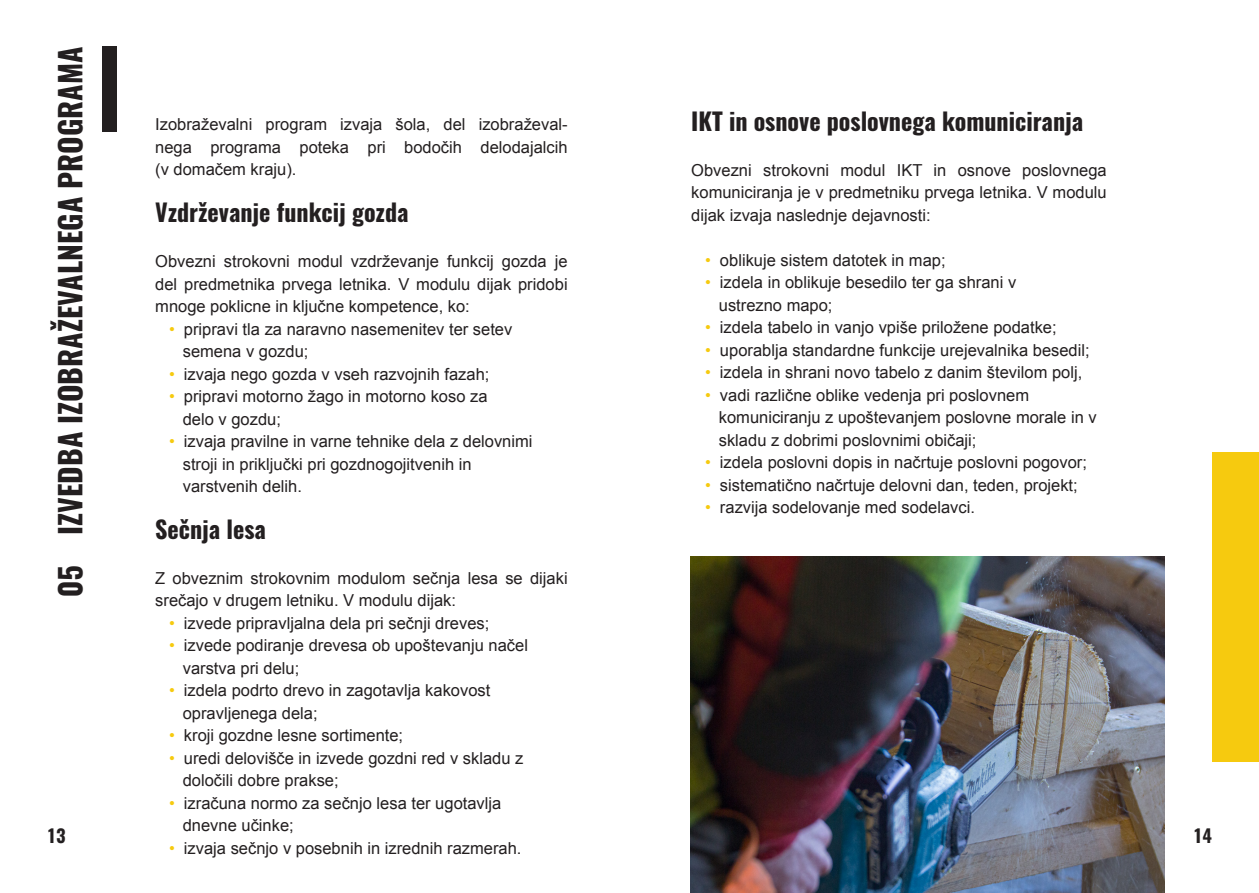
<style>
.page{position:relative;width:1259px;height:893px;background:#fff}
.page>*{position:absolute;margin:0;border:0;box-sizing:border-box;transform-origin:0 0}
.Postrani{font:700 30px "Oswald";color:#231f20}
.Besedilo{font:700 24px "Oswald";color:#231f20}
.t1{font:700 18px "Oswald";color:#231f20}
.Besedilo-2{font:16.5px/22.5px "Arial";color:#231f20}
.s1{color:#f6ca0f}
</style>
<div class="page">
<div style="left:102px;top:47px;width:14px;height:85px;background:#231f20"></div>
<div style="left:1212px;top:452px;width:47px;height:309px;background:#f6ca0f"></div>
<img style="left:690px;top:556px;width:474px;height:337px">
<p class="Postrani" style="left:55px;top:597px;width:552px;rotate:-90deg">05 IZVEDBA IZOBRAŽEVALNEGA PROGRAMA</p>
<p class="Besedilo" style="left:691px;top:108px;width:393px">IKT in osnove poslovnega komuniciranja</p>
<p class="Besedilo-2" style="left:691px;top:159px;width:417px;text-align:justify">Obvezni strokovni modul IKT in osnove poslovnega komuniciranja je v predmetniku prvega letnika. V modulu dijak izvaja naslednje dejavnosti:</p>
<p class="Besedilo-2" style="left:705px;top:249px;width:242px"><span class="s1">•</span> oblikuje sistem datotek in map;</p>
<p class="Besedilo-2" style="left:719px;top:271px;width:299px;text-indent:-14px"><span class="s1">•</span> izdela in oblikuje besedilo ter ga shrani v ustrezno mapo;</p>
<p class="Besedilo-2" style="left:705px;top:316px;width:353px"><span class="s1">•</span> izdela tabelo in vanjo vpiše priložene podatke;</p>
<p class="Besedilo-2" style="left:705px;top:339px;width:386px"><span class="s1">•</span> uporablja standardne funkcije urejevalnika besedil;</p>
<p class="Besedilo-2" style="left:705px;top:361px;width:379px"><span class="s1">•</span> izdela in shrani novo tabelo z danim številom polj,</p>
<p class="Besedilo-2" style="left:719px;top:384px;width:379px;text-indent:-14px"><span class="s1">•</span> vadi različne oblike vedenja pri poslovnem komuniciranju z upoštevanjem poslovne morale in v skladu z dobrimi poslovnimi običaji;</p>
<p class="Besedilo-2" style="left:705px;top:451px;width:383px"><span class="s1">•</span> izdela poslovni dopis in načrtuje poslovni pogovor;</p>
<p class="Besedilo-2" style="left:705px;top:474px;width:374px"><span class="s1">•</span> sistematično načrtuje delovni dan, teden, projekt;</p>
<p class="Besedilo-2" style="left:705px;top:496px;width:271px"><span class="s1">•</span> razvija sodelovanje med sodelavci.</p>
<p class="Besedilo-2" style="left:155px;top:114px;width:414px;text-align:justify">Izobraževalni program izvaja šola, del izobraževal&shy;nega programa poteka pri bodočih delodajalcih (v domačem kraju).</p>
<p class="Besedilo" style="left:155px;top:200px;width:255px">Vzdrževanje funkcij gozda</p>
<p class="Besedilo-2" style="left:155px;top:250px;width:414px;text-align:justify">Obvezni strokovni modul vzdrževanje funkcij gozda je del predmetnika prvega letnika. V modulu dijak pridobi mnoge poklicne in ključne kompetence, ko:</p>
<p class="Besedilo-2" style="left:183px;top:318px;width:331px;text-indent:-14px"><span class="s1">•</span> pripravi tla za naravno nasemenitev ter setev semena v gozdu;</p>
<p class="Besedilo-2" style="left:169px;top:363px;width:322px"><span class="s1">•</span> izvaja nego gozda v vseh razvojnih fazah;</p>
<p class="Besedilo-2" style="left:169px;top:385px;width:320px"><span class="s1">•</span> pripravi motorno žago in motorno koso za</p>
<p class="Besedilo-2" style="left:183px;top:408px;width:100px">delo v gozdu;</p>
<p class="Besedilo-2" style="left:183px;top:430px;width:351px;text-indent:-14px"><span class="s1">•</span> izvaja pravilne in varne tehnike dela z delovnimi stroji in priključki pri gozdnogojitvenih in varstvenih delih.</p>
<p class="Besedilo" style="left:155px;top:516px;width:112px">Sečnja lesa</p>
<p class="Besedilo-2" style="left:155px;top:567px;width:414px">Z obveznim strokovnim modulom sečnja lesa se dijaki srečajo v drugem letniku. V modulu dijak:</p>
<p class="Besedilo-2" style="left:169px;top:612px;width:322px"><span class="s1">•</span> izvede pripravljalna dela pri sečnji dreves;</p>
<p class="Besedilo-2" style="left:183px;top:634px;width:347px;text-indent:-14px"><span class="s1">•</span> izvede podiranje drevesa ob upoštevanju načel varstva pri delu;</p>
<p class="Besedilo-2" style="left:183px;top:679px;width:309px;text-indent:-14px"><span class="s1">•</span> izdela podrto drevo in zagotavlja kakovost opravljenega dela;</p>
<p class="Besedilo-2" style="left:169px;top:724px;width:236px"><span class="s1">•</span> kroji gozdne lesne sortimente;</p>
<p class="Besedilo-2" style="left:183px;top:747px;width:342px;text-indent:-14px"><span class="s1">•</span> uredi delovišče in izvede gozdni red v skladu z določili dobre prakse;</p>
<p class="Besedilo-2" style="left:183px;top:792px;width:320px;text-indent:-14px"><span class="s1">•</span> izračuna normo za sečnjo lesa ter ugotavlja dnevne učinke;</p>
<p class="Besedilo-2" style="left:169px;top:837px;width:354px"><span class="s1">•</span> izvaja sečnjo v posebnih in izrednih razmerah.</p>
<p class="t1" style="left:47px;top:827px;width:21px">13</p>
<p class="t1" style="left:1193px;top:827px;width:21px">14</p>
</div>
